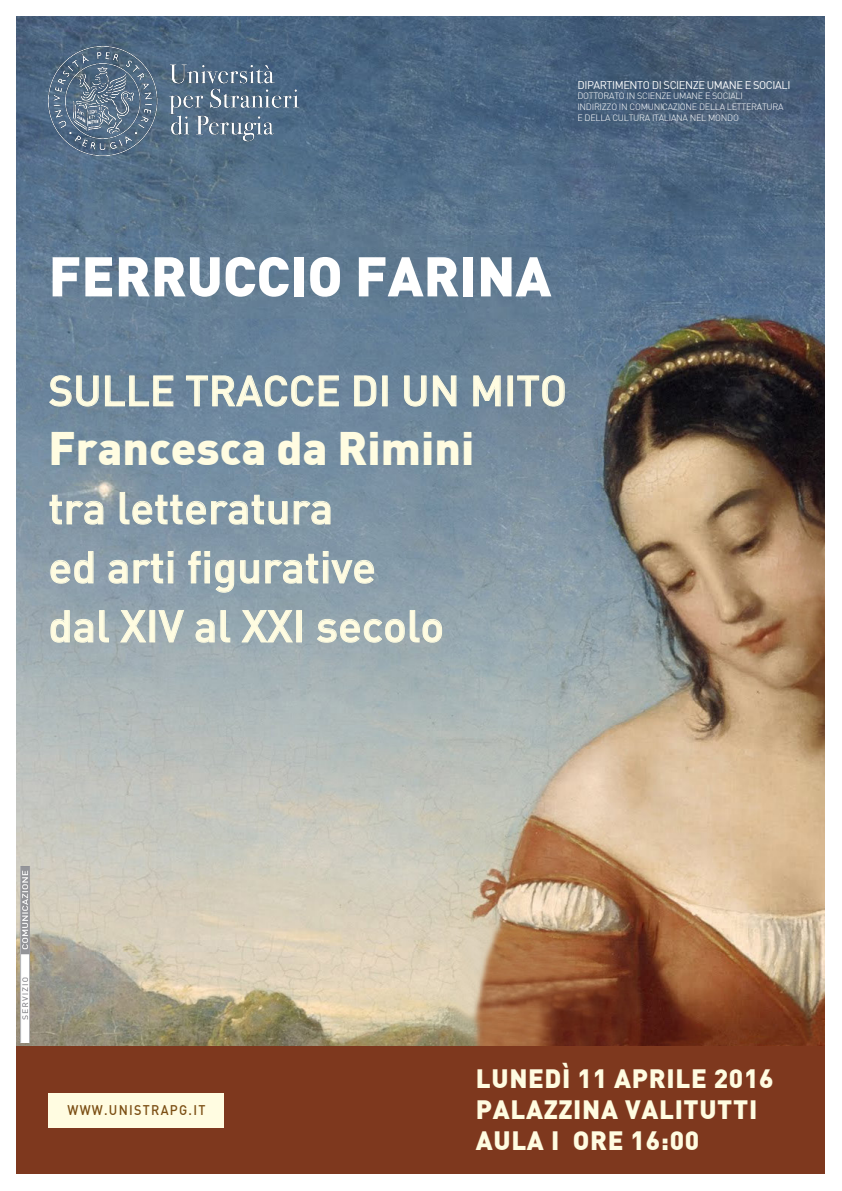
<style>
.page{position:relative;width:842px;height:1191px;background:#fff}
.page>*{position:absolute;margin:0;border:0;box-sizing:border-box;transform-origin:0 0}
.t1{font:900 55px "DIN";color:#fff}
.t2{font:900 46px "DIN";color:#fffce1}
.t3{font:500 44px/59px "DIN";color:#fffce1}
.t4{font:500 42px "DIN";color:#fffce1}
.t5{font:900 26px "DIN";letter-spacing:.025em;color:#fffce1}
.t6{font:500 13.8px "DIN";letter-spacing:.1em;color:#7b4e13;scale:.92 1}
.t7{font:11px "DIN";letter-spacing:-.04em;color:#fff}
.t8{font:300 9px "DIN";letter-spacing:-.03em;color:#fff}
</style>
<div class="page">
<img style="left:16px;top:16px;width:809px;height:1030px">
<div style="left:16px;top:1046px;width:809px;height:128px;background:#7e381e"></div>
<img style="left:49px;top:47px;width:250px;height:109px">
<div style="left:49px;top:1092px;width:175px;height:35px;background:#fffce1"></div>
<img style="left:21px;top:866px;width:8px;height:176px">
<svg style="left:48px;top:375px;width:51px;height:32px;background:#8599a6"></svg>
<svg style="left:105px;top:375px;width:69px;height:32px;background:#8196a4"></svg>
<svg style="left:186px;top:375px;width:153px;height:32px;background:#8398a7"></svg>
<svg style="left:354px;top:375px;width:23px;height:32px"></svg>
<div style="left:382px;top:375px;width:6px;height:31px;border:1px solid #fffce1"></div>
<svg style="left:404px;top:375px;width:53px;height:32px;background:#859aa7"></svg>
<svg style="left:473px;top:375px;width:28px;height:32px"></svg>
<div style="left:507px;top:375px;width:6px;height:31px;border:1px solid #fffce1"></div>
<svg style="left:517px;top:375px;width:48px;height:32px;background:#8597a2"></svg>
<svg style="left:49px;top:494px;width:55px;height:31px;background:#99a8af"></svg>
<svg style="left:119px;top:491px;width:212px;height:34px;background:#8fa2ad"></svg>
<svg style="left:50px;top:550px;width:44px;height:34px"></svg>
<svg style="left:108px;top:550px;width:66px;height:34px;background:#9babb3"></svg>
<svg style="left:188px;top:550px;width:187px;height:43px;background:#96a7b0"></svg>
<svg style="left:50px;top:609px;width:59px;height:34px;background:#abb7b8"></svg>
<svg style="left:119px;top:609px;width:28px;height:34px"></svg>
<div style="left:149px;top:610px;width:6px;height:32px;border:1px solid #fffce1"></div>
<svg style="left:158px;top:609px;width:27px;height:34px"></svg>
<svg style="left:195px;top:609px;width:36px;height:34px"></svg>
<svg style="left:240px;top:609px;width:54px;height:34px;background:#a5b4b7"></svg>
<div style="left:296px;top:610px;width:6px;height:32px;border:1px solid #fffce1"></div>
<svg style="left:316px;top:609px;width:127px;height:34px;background:#a3b2b5"></svg>
<p class="t7" style="left:577px;top:78px;width:215px">DIPARTIMENTO DI SCIENZE UMANE E SOCIALI</p>
<p class="t8" style="left:577px;top:91px;width:167px">DOTTORATO IN SCIENZE UMANE E SOCIALI</p>
<p class="t8" style="left:577px;top:101px;width:208px">INDIRIZZO IN COMUNICAZIONE DELLA LETTERATURA</p>
<p class="t8" style="left:577px;top:112px;width:163px">E DELLA CULTURA ITALIANA NEL MONDO</p>
<p class="t1" style="left:49px;top:240px;width:504px">FERRUCCIO FARINA</p>
<p class="t4" style="left:49px;top:364px;width:520px">SULLE TRACCE DI UN MITO</p>
<p class="t2" style="left:49px;top:417px;width:427px">Francesca da Rimini</p>
<p class="t3" style="left:49px;top:477px;width:286px">tra letteratura</p>
<p class="t3" style="left:49px;top:536px;width:397px">ed arti figurative dal XIV al XXI secolo</p>
<p class="t6" style="left:67px;top:1101px;width:151px">WWW.UNISTRAPG.IT</p>
<p class="t5" style="left:476px;top:1061px;width:299px">LUNEDÌ 11 APRILE 2016</p>
<p class="t5" style="left:476px;top:1092px;width:283px">PALAZZINA VALITUTTI</p>
<p class="t5" style="left:476px;top:1123px;width:225px">AULA I ORE 16:00</p>
</div>
